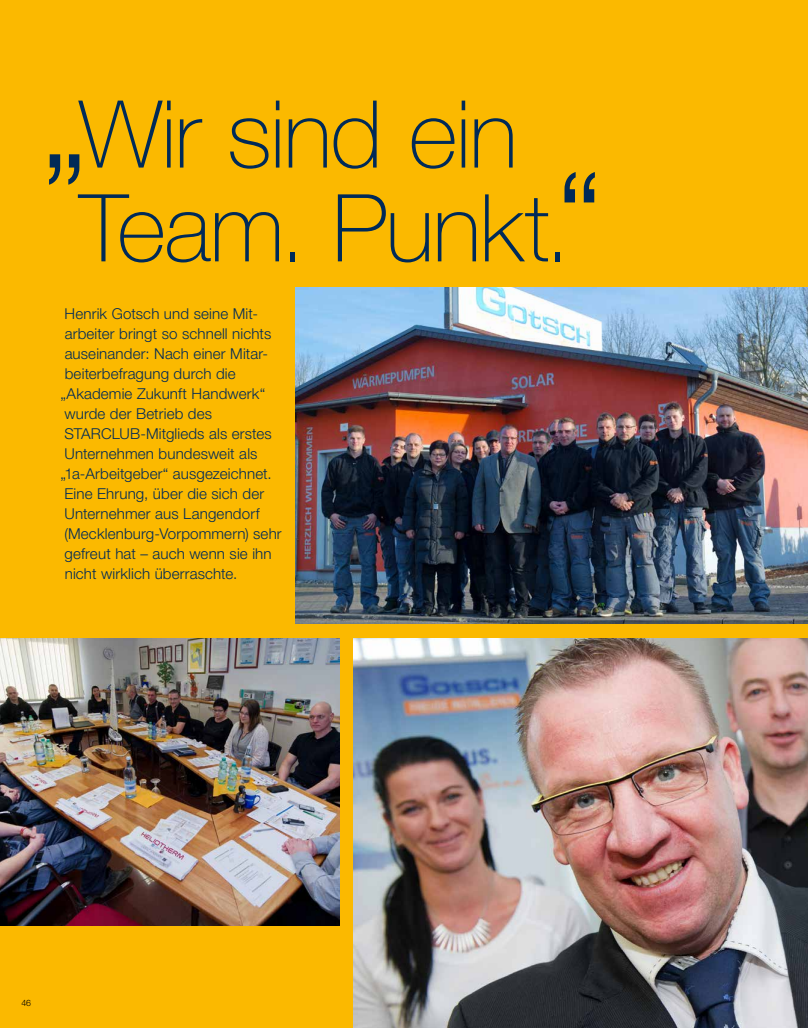
<style>
.page{position:relative;width:808px;height:1028px;background:#fbb900}
.page>*{position:absolute;margin:0;border:0;box-sizing:border-box;transform-origin:0 0}
.t1{font:100 93.75px/93.8px "Helvetica Neue LT Pro";letter-spacing:-.02em;color:#002a58}
.t2{font:300 15px/20px "Helvetica Neue LT Pro";letter-spacing:.01em;color:#002a58}
.t3{font:300 8.75px "Helvetica Neue LT Pro";color:#000}
.s1{font-weight:300;font-size:125px}
</style>
<div class="page">
<img style="left:0;top:638px;width:339px;height:287px">
<img style="left:295px;top:287px;width:513px;height:337px">
<img style="left:353px;top:638px;width:455px;height:390px">
<h1 class="t1" style="left:79px;top:86px;width:525px;text-indent:-38px"><span class="s1">„</span>Wir sind ein<br>Team. Punkt.<span class="s1">“</span></h1>
<p class="t2" style="left:60px;top:303px;width:223px">Henrik Gotsch und seine Mit&shy;arbeiter bringt so schnell nichts auseinander: Nach einer Mitar&shy;beiterbefragung durch die „Akademie Zukunft Handwerk“ wurde der Betrieb des<br>STARCLUB-Mitglieds als erstes<br>Unternehmen bundesweit als „1a-Arbeitgeber“ ausgezeichnet.<br>Eine Ehrung, über die sich der<br>Unternehmer aus Langendorf (Mecklenburg-Vorpommern) sehr gefreut hat – auch wenn sie ihn nicht wirklich überraschte.</p>
<p class="t3" style="left:21px;top:997px;width:11px">46</p>
</div>
